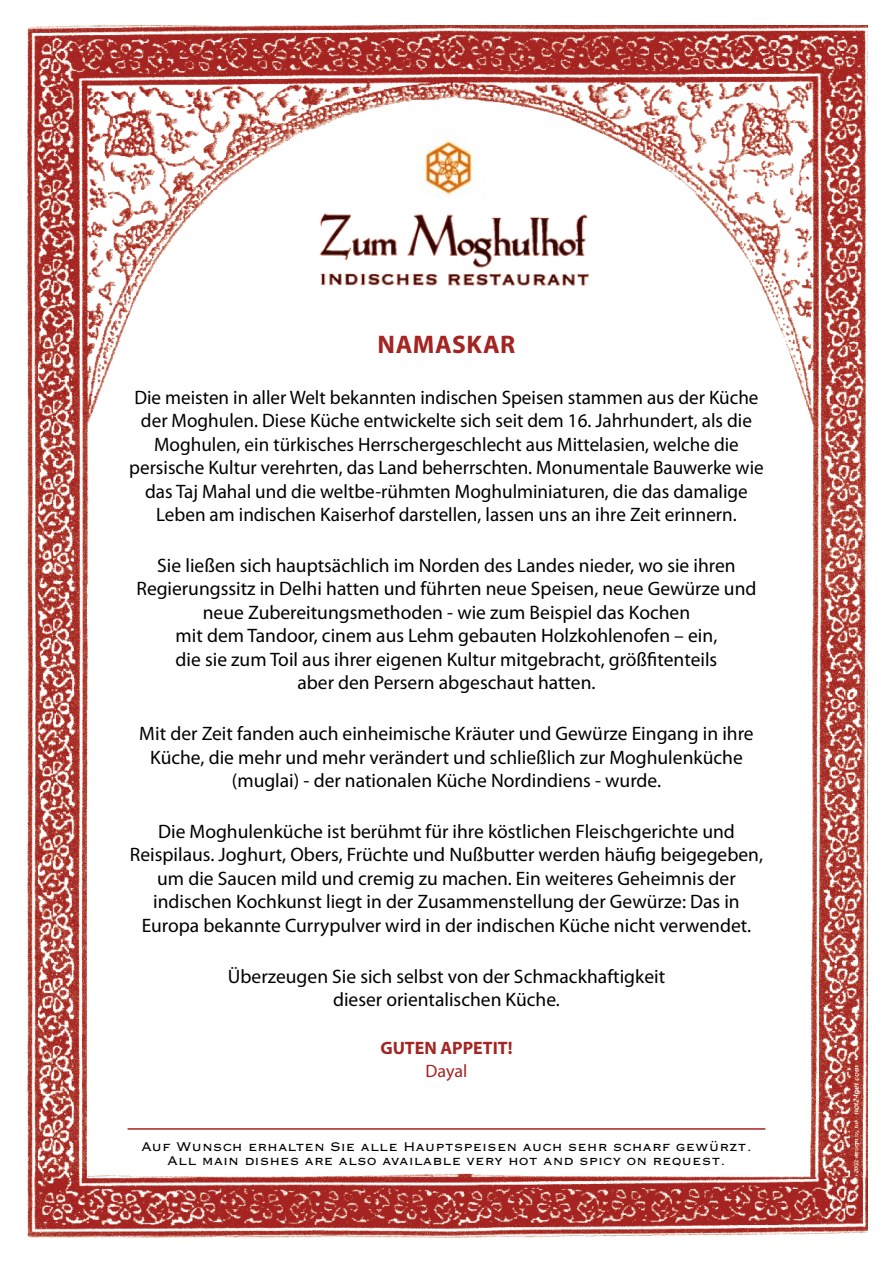
<style>
.page{position:relative;width:893px;height:1263px;background:#fff}
.page>*{position:absolute;margin:0;border:0;box-sizing:border-box;transform-origin:0 0}
.t1{font:700 25.5px "Myriad Pro";letter-spacing:.02em;color:#a42422}
.t2{font:19.5px/23.4px "Myriad Pro";color:#000;text-align:center}
.t3{font:700 18px "Myriad Pro";color:#a42422}
.t4{font:18px "Myriad Pro";color:#a42422}
.t5{font:16.5px/13.5px "Copperplate Gothic BTCE";color:#000;text-align:center}
</style>
<div class="page">
<img style="left:27px;top:26px;width:840px;height:1211px">
<img style="left:296px;top:129px;width:311px;height:71px">
<img style="left:296px;top:207px;width:311px;height:94px">
<hr style="left:128px;top:1128px;width:637px;height:2px;background:#a42422">
<h1 class="t1" style="left:378px;top:330px;width:139px">NAMASKAR</h1>
<p class="t2" style="left:129px;top:386px;width:636px">Die meisten in aller Welt bekannten indischen Speisen stammen aus der Küche der Moghulen. Diese Küche entwickelte sich seit dem 16. Jahrhundert, als die Moghulen, ein türkisches Herrschergeschlecht aus Mittelasien, welche die persische Kultur verehrten, das Land beherrschten. Monumentale Bauwerke wie das Taj Mahal und die weltbe-rühmten Moghulminiaturen, die das damalige Leben am indischen Kaiserhof darstellen, lassen uns an ihre Zeit erinnern.</p>
<p class="t2" style="left:136px;top:554px;width:622px">Sie ließen sich hauptsächlich im Norden des Landes nieder, wo sie ihren Regierungssitz in Delhi hatten und führten neue Speisen, neue Gewürze und neue Zubereitungsmethoden - wie zum Beispiel das Kochen<br>mit dem Tandoor, cinem aus Lehm gebauten Holzkohlenofen – ein,<br>die sie zum Toil aus ihrer eigenen Kultur mitgebracht, größfitenteils<br>aber den Persern abgeschaut hatten.</p>
<p class="t2" style="left:139px;top:722px;width:616px">Mit der Zeit fanden auch einheimische Kräuter und Gewürze Eingang in ihre<br>Küche, die mehr und mehr verändert und schließlich zur Moghulenküche (muglai) - der nationalen Küche Nordindiens - wurde.</p>
<p class="t2" style="left:130px;top:820px;width:635px">Die Moghulenküche ist berühmt für ihre köstlichen Fleischgerichte und Reispilaus. Joghurt, Obers, Früchte und Nußbutter werden häufig beigegeben, um die Saucen mild und cremig zu machen. Ein weiteres Geheimnis der indischen Kochkunst liegt in der Zusammenstellung der Gewürze: Das in Europa bekannte Currypulver wird in der indischen Küche nicht verwendet.</p>
<p class="t2" style="left:228px;top:965px;width:439px">Überzeugen Sie sich selbst von der Schmackhaftigkeit dieser orientalischen Küche.</p>
<p class="t3" style="left:380px;top:1037px;width:134px">GUTEN APPETIT!</p>
<p class="t4" style="left:426px;top:1061px;width:43px">Dayal</p>
<p class="t5" style="left:141px;top:1139px;width:612px">Auf Wunsch erhalten Sie alle Hauptspeisen auch sehr scharf gewürzt.<br>All main dishes are also available very hot and spicy on request.</p>
</div>
